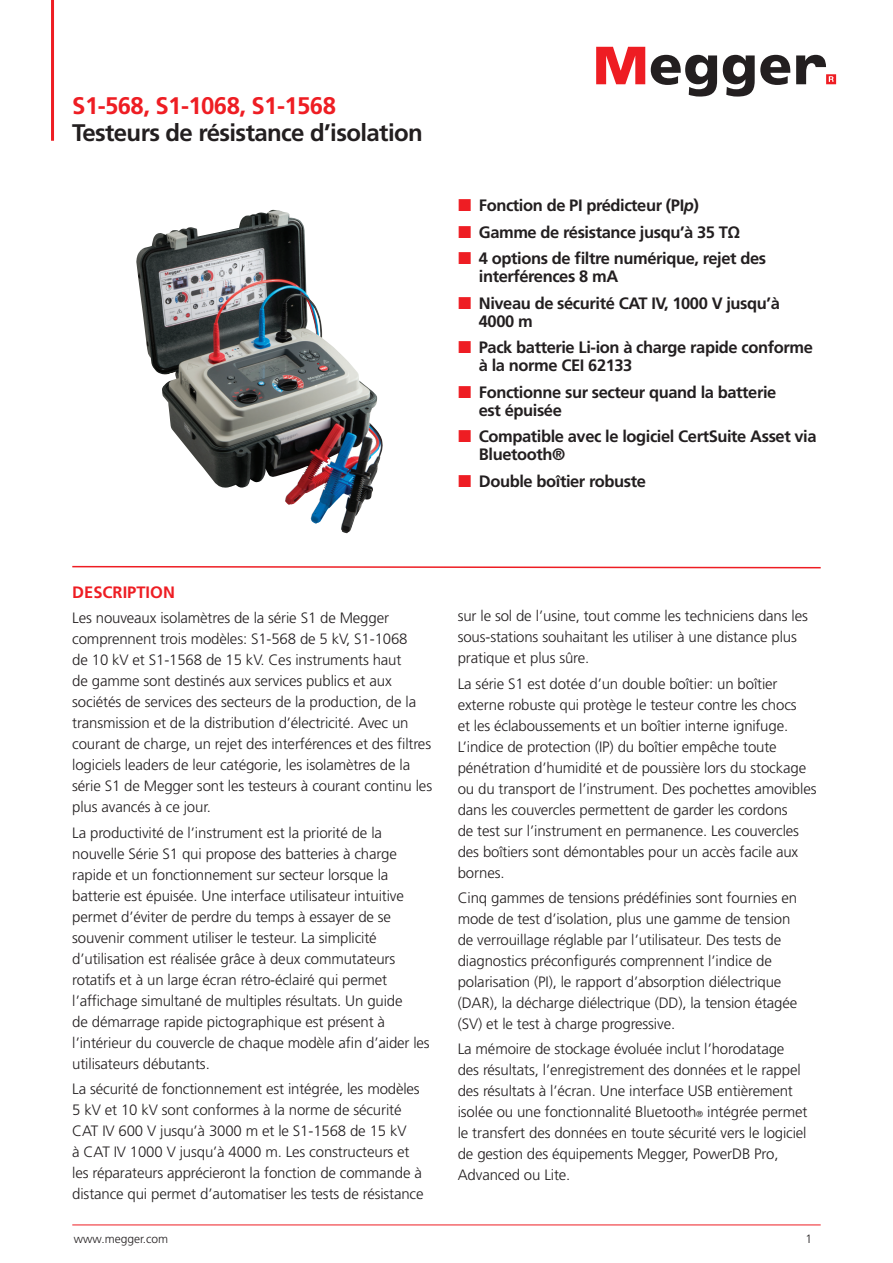
<style>
.page{position:relative;width:893px;height:1263px;background:#fff}
.page>*{position:absolute;margin:0;border:0;box-sizing:border-box;transform-origin:0 0}
.t1{font:700 24px "Frutiger LT Pro";letter-spacing:-.025em;color:#231f20}
.t2{font:700 24px "Frutiger LT Pro";letter-spacing:-.025em;color:#ee1d23}
.t3{font:700 16.5px/26.5px "Frutiger LT Pro";letter-spacing:-.025em;color:#231f20}
.t4{font:700 16.5px "Frutiger LT Pro";color:#ee1d23}
.t5{font:300 15px/21px "Frutiger LT Pro";letter-spacing:-.01em;color:#231f20}
.t6{font:300 12px "Frutiger LT Pro";color:#231f20}
.s1{font-style:italic}
.s2{font-size:8.7px}
</style>
<div class="page">
<hr style="left:72px;top:1225px;width:749px;height:1px;background:#ee1d23">
<hr style="left:51px;top:0;width:3px;height:141px;background:#ee1d23">
<svg style="left:596px;top:47px;width:49px;height:37px"></svg>
<svg style="left:651px;top:55px;width:66px;height:42px"></svg>
<svg style="left:723px;top:55px;width:67px;height:42px"></svg>
<svg style="left:796px;top:55px;width:40px;height:29px"></svg>
<svg style="left:72px;top:565px;width:749px;height:4px"></svg>
<img style="left:136px;top:210px;width:175px;height:295px">
<h1 class="t2" style="left:72px;top:91px;width:265px">S1-568, S1-1068, S1-1568</h1>
<h1 class="t1" style="left:72px;top:118px;width:352px">Testeurs de résistance d’isolation</h1>
<p class="t3" style="left:479px;top:192px;width:289px">Fonction de PI prédicteur (PI<span class="s1">p</span>)<br>Gamme de résistance jusqu’à 35 TΩ<br>4 options de filtre numérique, rejet des</p>
<p class="t3" style="left:479px;top:263px;width:302px">interférences 8 mA<br>Niveau de sécurité CAT IV, 1000 V jusqu’à</p>
<p class="t3" style="left:479px;top:308px;width:335px">4000 m<br>Pack batterie Li-ion à charge rapide conforme</p>
<p class="t3" style="left:479px;top:352px;width:299px">à la norme CEI 62133<br>Fonctionne sur secteur quand la batterie</p>
<p class="t3" style="left:479px;top:397px;width:339px">est épuisée<br>Compatible avec le logiciel CertSuite Asset via</p>
<p class="t3" style="left:479px;top:441px;width:169px">Bluetooth®<br>Double boîtier robuste</p>
<p class="t4" style="left:72px;top:582px;width:104px">DESCRIPTION</p>
<p class="t5" style="left:72px;top:608px;width:361px">Les nouveaux isolamètres de la série S1 de Megger comprennent trois modèles: S1-568 de 5 kV, S1-1068<br>de 10 kV et S1-1568 de 15 kV. Ces instruments haut<br>de gamme sont destinés aux services publics et aux sociétés de services des secteurs de la production, de la transmission et de la distribution d’électricité. Avec un courant de charge, un rejet des interférences et des filtres logiciels leaders de leur catégorie, les isolamètres de la série S1 de Megger sont les testeurs à courant continu les plus avancés à ce jour.</p>
<p class="t5" style="left:72px;top:822px;width:359px">La productivité de l’instrument est la priorité de la nouvelle Série S1 qui propose des batteries à charge rapide et un fonctionnement sur secteur lorsque la batterie est épuisée. Une interface utilisateur intuitive permet d’éviter de perdre du temps à essayer de se souvenir comment utiliser le testeur. La simplicité d’utilisation est réalisée grâce à deux commutateurs rotatifs et à un large écran rétro-éclairé qui permet l’affichage simultané de multiples résultats. Un guide<br>de démarrage rapide pictographique est présent à l’intérieur du couvercle de chaque modèle afin d’aider les utilisateurs débutants.</p>
<p class="t5" style="left:72px;top:1078px;width:353px">La sécurité de fonctionnement est intégrée, les modèles 5 kV et 10 kV sont conformes à la norme de sécurité CAT IV 600 V jusqu’à 3000 m et le S1-1568 de 15 kV<br>à CAT IV 1000 V jusqu’à 4000 m. Les constructeurs et les réparateurs apprécieront la fonction de commande à distance qui permet d’automatiser les tests de résistance</p>
<p class="t5" style="left:458px;top:606px;width:352px">sur le sol de l’usine, tout comme les techniciens dans les sous-stations souhaitant les utiliser à une distance plus pratique et plus sûre.</p>
<p class="t5" style="left:458px;top:673px;width:360px">La série S1 est dotée d’un double boîtier: un boîtier externe robuste qui protège le testeur contre les chocs<br>et les éclaboussements et un boîtier interne ignifuge.<br>L’indice de protection (IP) du boîtier empêche toute pénétration d’humidité et de poussière lors du stockage ou du transport de l’instrument. Des pochettes amovibles dans les couvercles permettent de garder les cordons<br>de test sur l’instrument en permanence. Les couvercles des boîtiers sont démontables pour un accès facile aux bornes.</p>
<p class="t5" style="left:458px;top:887px;width:341px">Cinq gammes de tensions prédéfinies sont fournies en mode de test d’isolation, plus une gamme de tension de verrouillage réglable par l’utilisateur. Des tests de diagnostics préconfigurés comprennent l’indice de polarisation (PI), le rapport d’absorption diélectrique (DAR), la décharge diélectrique (DD), la tension étagée (SV) et le test à charge progressive.</p>
<p class="t5" style="left:458px;top:1039px;width:351px">La mémoire de stockage évoluée inclut l’horodatage des résultats, l’enregistrement des données et le rappel des résultats à l’écran. Une interface USB entièrement isolée ou une fonctionnalité Bluetooth<span class="s2">®</span> intégrée permet le transfert des données en toute sécurité vers le logiciel de gestion des équipements Megger, PowerDB Pro, Advanced ou Lite.</p>
<p class="t6" style="left:74px;top:1231px;width:96px">www.megger.com</p>
<p class="t6" style="left:805px;top:1231px;width:8px">1</p>
</div>
